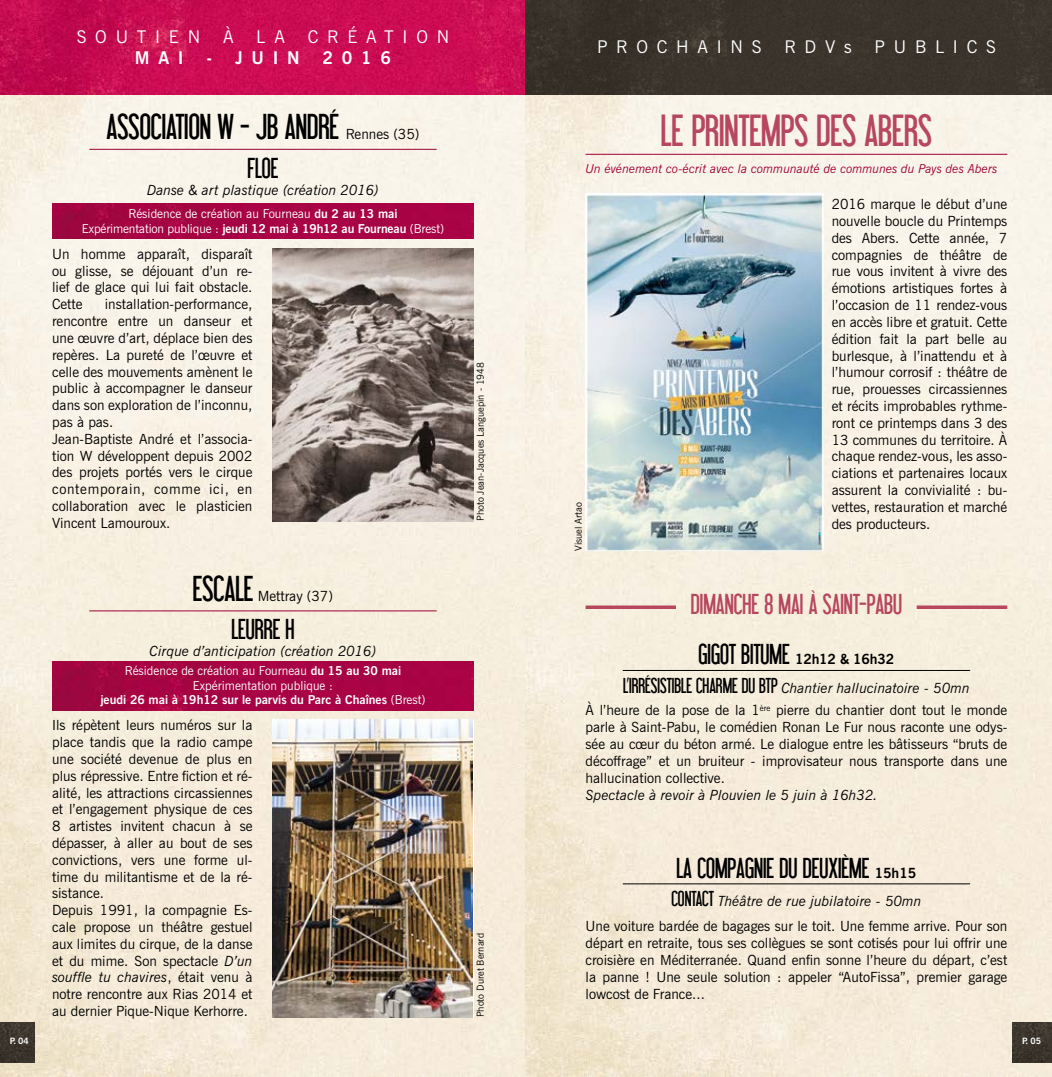
<style>
.page{position:relative;width:1052px;height:1077px;background:#fff}
.page>*{position:absolute;margin:0;border:0;box-sizing:border-box;transform-origin:0 0}
.t1{font:43.75px "Libel Suit";color:#b7465f}
.t2{font:35px "Libel Suit";color:#000}
.t3{font:28px "Libel Suit";color:#000}
.t4{font:28px "Libel Suit";color:#b7465f}
.t5{font:21px "Libel Suit";color:#000}
.t6{font:17.5px "News Gothic BT";letter-spacing:.5em;color:#fff}
.t7{font:700 17.5px "News Gothic BT";letter-spacing:.5em;color:#fff}
.t8{font:14px/16.8px "News Gothic BT";color:#000;text-align:justify}
.t9{font:italic 14px "News Gothic BT";color:#000}
.t10{font:12.25px/14.7px "News Gothic BT";color:#fff;text-align:center}
.t11{font:italic 12.25px "News Gothic BT";color:#9f0036}
.t12{font:9.62px "News Gothic BT";color:#000}
.t13{font:700 8.75px "News Gothic BT";color:#fff}
.s1{font-weight:700}
.s2{font-style:italic}
.s3{font-family:"News Gothic BT";font-weight:700;font-size:14px}
.s4{font-family:"Libel Suit";font-style:normal;font-size:21px}
</style>
<div class="page">
<img style="left:0;top:94px;width:1052px;height:982px">
<img style="left:0;top:0;width:526px;height:94px">
<img style="left:52px;top:661px;width:422px;height:50px">
<div style="left:526px;top:0;width:526px;height:94px;background:#39332b"></div>
<img style="left:273px;top:248px;width:201px;height:273px">
<img style="left:273px;top:719px;width:199px;height:298px">
<hr style="left:89px;top:149px;width:348px;height:1px;background:#9f0036">
<hr style="left:89px;top:610px;width:348px;height:1px;background:#9f0036">
<img style="left:52px;top:203px;width:422px;height:35px">
<hr style="left:623px;top:670px;width:347px;height:1px;background:#000">
<hr style="left:623px;top:883px;width:347px;height:1px;background:#000">
<img style="left:585px;top:193px;width:238px;height:358px">
<svg style="left:585px;top:605px;width:91px;height:4px"></svg>
<svg style="left:916px;top:605px;width:91px;height:4px"></svg>
<hr style="left:585px;top:154px;width:422px;height:1px;background:#9f0036">
<img style="left:0;top:1022px;width:35px;height:40px">
<img style="left:1012px;top:1022px;width:40px;height:40px">
<p class="t6" style="left:77px;top:26px;width:108px">Sout ien</p>
<p class="t6" style="left:223px;top:26px;width:12px">à</p>
<p class="t6" style="left:256px;top:26px;width:15px">la</p>
<p class="t6" style="left:308px;top:26px;width:16px">cr</p>
<p class="t6" style="left:347px;top:26px;width:34px">é at</p>
<p class="t6" style="left:402px;top:26px;width:45px">ion</p>
<p class="t7" style="left:135px;top:47px;width:50px">mai</p>
<p class="t7" style="left:206px;top:47px;width:95px">- j uin</p>
<p class="t7" style="left:322px;top:47px;width:70px">2016</p>
<h2 class="t2" style="left:107px;top:108px;width:22px">ASSOCIATION</h2>
<h2 class="t2" style="left:218px;top:108px;width:90px">W - JB ANDRÉ</h2>
<p class="t8" style="left:346px;top:125px;width:75px">Rennes (35)</p>
<h3 class="t3" style="left:247px;top:153px;width:17px">FLOE</h3>
<p class="t9" style="left:147px;top:181px;width:233px">Danse &amp; art plastique (création 2016)</p>
<p class="t10" style="left:82px;top:206px;width:363px">Résidence de création au Fourneau <span class="s1">du 2 au 13 mai<br></span>Expérimentation publique : <span class="s1">jeudi 12 mai à 19h12 au Fourneau</span> (Brest)</p>
<p class="t8" style="left:52px;top:245px;width:202px">U n homme apparaît, disparaît ou glisse, se déjouant d’un re&shy;lief de glace qui lui fait obstacle.<br>Cette</p>
<p class="t8" style="left:52px;top:296px;width:202px;text-align:left;text-indent:53px">installation-performance, rencontre entre un danseur et une œuvre d’art, déplace bien des repères. La pureté de l’œuvre et celle des mouvements amènent le public à accompagner le danseur dans son exploration de l’inconnu, pas à pas.<br>Jean-Baptiste André et l’associa&shy;tion W développent depuis 2002 des projets portés vers le cirque contemporain, comme ici, en collaboration avec le plasticien<br>Vincent Lamouroux.</p>
<h2 class="t2" style="left:193px;top:569px;width:21px">ESCALE</h2>
<p class="t8" style="left:258px;top:587px;width:77px">Mettray (37)</p>
<h3 class="t3" style="left:231px;top:614px;width:17px">LEURRE</h3>
<h3 class="t3" style="left:285px;top:614px;width:9px">H</h3>
<p class="t9" style="left:150px;top:642px;width:228px">Cirque d’anticipation (création 2016)</p>
<p class="t10" style="left:100px;top:663px;width:327px">Résidence de création au Fourneau <span class="s1">du 15 au 30 mai<br></span>Expérimentation publique :<br><span class="s1">jeudi 26 mai à 19h12 sur le parvis du Parc à Chaînes</span> (Brest)</p>
<p class="t8" style="left:52px;top:717px;width:202px;text-align:left">I ls répètent leurs numéros sur la place tandis que la radio campe une société devenue de plus en plus répressive. Entre fiction et ré&shy;alité, les attractions circassiennes et l’engagement physique de ces<br>8 artistes invitent chacun à se dépasser, à aller au bout de ses convictions, vers une forme ul&shy;time du militantisme et de la ré&shy;sistance.<br>Depuis 1991, la compagnie Es&shy;cale propose un théâtre gestuel aux limites du cirque, de la danse et du mime. Son spectacle <span class="s2">D’un souffle tu chavires</span>, était venu à notre rencontre aux Rias 2014 et au dernier Pique-Nique Kerhorre.</p>
<p class="t12" style="left:474px;top:521px;width:160px;rotate:-90deg">Photo Jean-Jacques Languepin - 1948</p>
<p class="t12" style="left:474px;top:1017px;width:86px;rotate:-90deg">Photo Duret Bernard</p>
<p class="t6" style="left:597px;top:36px;width:78px">Pr ocha</p>
<p class="t6" style="left:717px;top:36px;width:30px">i ns</p>
<p class="t6" style="left:784px;top:36px;width:69px">RDVs</p>
<p class="t6" style="left:874px;top:36px;width:56px">publ</p>
<p class="t6" style="left:953px;top:36px;width:29px">i cs</p>
<h1 class="t1" style="left:661px;top:107px;width:245px">LE PRINTEMPS DES ABERS</h1>
<p class="t11" style="left:585px;top:161px;width:413px">Un événement co-écrit avec la communauté de communes du Pays des Abers</p>
<p class="t12" style="left:573px;top:551px;width:50px;rotate:-90deg">Visuel Artao</p>
<p class="t8" style="left:831px;top:196px;width:177px">2016 marque le début d’une nouvelle boucle du Printemps des Abers. Cette année, 7 compagnies de théâtre de rue vous invitent à vivre des émotions artistiques fortes à l’occasion de 11 rendez-vous en accès libre et gratuit. Cette édition fait la part belle au burlesque, à l’inattendu et à l’humour corrosif : théâtre de rue, prouesses circassiennes et récits improbables rythme&shy;ront ce printemps dans 3 des 13 communes du territoire. À chaque rendez-vous, les asso&shy;ciations et partenaires locaux assurent la convivialité : bu&shy;vettes, restauration et marché des producteurs.</p>
<h3 class="t4" style="left:691px;top:589px;width:211px">DIMANCHE 8 MAI À SAINT-PABU</h3>
<h3 class="t3" style="left:698px;top:639px;width:197px">GIGOT BITUME <span class="s3">12h12 &amp; 16h32</span></h3>
<h3 class="t5" style="left:623px;top:674px;width:12px">L’IRRÉSISTI</h3>
<p class="t9" style="left:674px;top:679px;width:297px"><span class="s4">BLE CHARME DU BTP</span> Chantier hallucinatoire - 50mn</p>
<p class="t8" style="left:585px;top:702px;width:423px">À l’heure de la pose de la 1<sup>ère</sup> pierre du chantier dont tout le monde parle à Saint-Pabu, le comédien Ronan Le Fur nous raconte une odys&shy;sée au cœur du béton armé. Le dialogue entre les bâtisseurs “bruts de décoffrage” et un bruiteur - improvisateur nous transporte dans une hallucination collective.</p>
<p class="t9" style="left:585px;top:786px;width:294px">Spectacle à revoir à Plouvien le 5 juin à 16h32.</p>
<h3 class="t3" style="left:676px;top:852px;width:241px">LA COMPAGNIE DU DEUXIÈME <span class="s3">15h15</span></h3>
<h3 class="t5" style="left:671px;top:887px;width:14px">CONTACT</h3>
<p class="t9" style="left:718px;top:892px;width:205px">Théâtre de rue jubilatoire - 50mn</p>
<p class="t8" style="left:585px;top:917px;width:423px">U ne voiture bardée de bagages sur le toit. U ne femme arrive. Pour son départ en retraite, tous ses collègues se sont cotisés pour lui offrir une croisière en Méditerranée. Quand enfin sonne l’heure du départ, c’est la panne ! U ne seule solution : appeler “AutoFissa”, premier garage lowcost de France...</p>
<p class="t13" style="left:10px;top:1035px;width:20px">p. 04</p>
<p class="t13" style="left:1022px;top:1035px;width:20px">p. 05</p>
</div>
